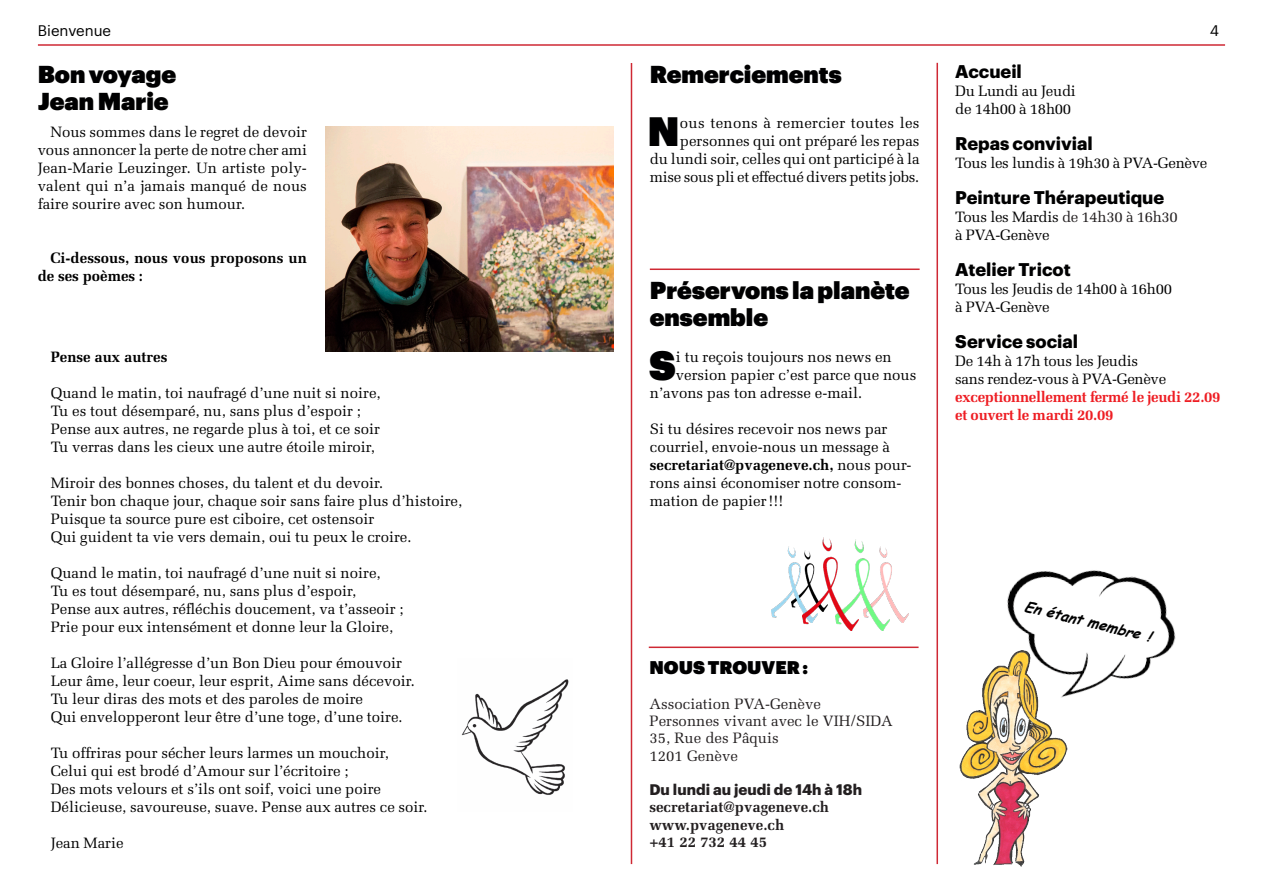
<style>
.page{position:relative;width:1263px;height:893px;background:#fff}
.page>*{position:absolute;margin:0;border:0;box-sizing:border-box;transform-origin:0 0}
.texte_non_justifié_l{font:40.2px "Graphik Super";color:#000001}
.texte_lettrine{font:40.2px "Graphik Super";color:#000001}
.petits_titres{font:24px/27px "Graphik Super";color:#000001}
.mini_titres{font:700 18px "Graphik";color:#000001}
.petits_titres-2{font:18px "Graphik Super";color:#000001}
.petits_titres-3{font:700 18px "Graphik";color:#000001}
.texte{font:15px/18px "Melior LT Pro";color:#000001;text-align:justify}
.texte_sans_retrait_n{font:15px "Melior LT Pro";letter-spacing:-.02em;color:#000001}
.texte_sans_retrait_n-2{font:15px/18px "Melior LT Pro";color:#000001}
.texte_lettrine-2{font:15px/18px "Melior LT Pro";letter-spacing:-.005em;color:#000001;text-align:right}
.texte_non_justifié_l-2{font:15px "Melior LT Pro";color:#000001}
.t1{font:15px "Melior LT Pro";color:#231f20}
.texte-2{font:700 15px/18px "Melior LT Pro";letter-spacing:.005em;color:#000001}
.texte_sans_retrait_n-3{font:700 15px/18px "Melior LT Pro";letter-spacing:-.02em;color:#ee1d23}
.t2{font:700 15px "Melior LT Pro";color:#231f20}
.t3{font:700 15px "Graphik";color:#231f20}
.rubrique{font:15px "Graphik";color:#000}
.petits_titres-4{font:italic 700 14.4px "Comic Sans MS";color:#000001}
.s1{font-weight:700}
.s2{color:#231f20}
</style>
<div class="page">
<hr style="left:38px;top:44px;width:1187px;height:2px;background:#cf2934">
<hr style="left:631px;top:63px;width:1px;height:801px;background:#cf2934">
<hr style="left:936px;top:63px;width:2px;height:801px;background:#cf2934">
<hr style="left:649px;top:647px;width:269px;height:1px;background:#cf2934">
<img style="left:1007px;top:570px;width:169px;height:126px">
<img style="left:959px;top:648px;width:109px;height:219px">
<img style="left:772px;top:547px;width:30px;height:71px">
<img style="left:890px;top:564px;width:19px;height:58px">
<img style="left:858px;top:541px;width:32px;height:89px">
<img style="left:802px;top:537px;width:56px;height:94px">
<hr style="left:650px;top:269px;width:270px;height:1px;background:#cf2934">
<img style="left:326px;top:126px;width:287px;height:225px">
<img style="left:461px;top:679px;width:108px;height:116px">
<p class="rubrique" style="left:38px;top:19px;width:75px">Bienvenue</p>
<p class="rubrique" style="left:1210px;top:19px;width:11px">4</p>
<p class="petits_titres" style="left:38px;top:58px;width:140px">Bon voyage</p>
<p class="petits_titres" style="left:38px;top:85px;width:132px">Jean Marie</p>
<p class="texte" style="left:38px;top:123px;width:271px;text-indent:13px">Nous sommes dans le regret de devoir vous annoncer la perte de notre cher ami Jean-Marie Leuzinger. Un artiste poly&shy;valent qui n’a jamais manqué de nous faire sourire avec son humour.</p>
<p class="texte-2" style="left:38px;top:249px;width:271px;text-indent:13px">Ci-dessous, nous vous proposons un de ses poèmes :</p>
<p class="texte-2" style="left:51px;top:348px;width:118px">Pense aux autres</p>
<p class="texte" style="left:51px;top:384px;width:331px">Quand le matin, toi naufragé d’une nuit si noire,</p>
<p class="texte" style="left:51px;top:402px;width:312px">Tu es tout désemparé, nu, sans plus d’espoir ;</p>
<p class="texte" style="left:51px;top:420px;width:331px">Pense aux autres, ne regarde plus à toi, et ce soir</p>
<p class="texte" style="left:51px;top:438px;width:326px">Tu verras dans les cieux une autre étoile miroir,</p>
<p class="texte" style="left:51px;top:474px;width:334px">Miroir des bonnes choses, du talent et du devoir.</p>
<p class="texte" style="left:51px;top:492px;width:413px">Tenir bon chaque jour, chaque soir sans faire plus d’histoire,</p>
<p class="texte" style="left:51px;top:510px;width:325px">Puisque ta source pure est ciboire, cet ostensoir</p>
<p class="texte" style="left:51px;top:528px;width:362px">Qui guident ta vie vers demain, oui tu peux le croire.</p>
<p class="texte" style="left:51px;top:564px;width:331px">Quand le matin, toi naufragé d’une nuit si noire,</p>
<p class="texte" style="left:51px;top:582px;width:307px">Tu es tout désemparé, nu, sans plus d’espoir,</p>
<p class="texte" style="left:51px;top:600px;width:354px">Pense aux autres, réfléchis doucement, va t’asseoir ;</p>
<p class="texte" style="left:51px;top:618px;width:344px">Prie pour eux intensément et donne leur la Gloire,</p>
<p class="texte" style="left:51px;top:654px;width:353px">La Gloire l’allégresse d’un Bon Dieu pour émouvoir</p>
<p class="texte" style="left:51px;top:672px;width:366px">Leur âme, leur coeur, leur esprit, Aime sans décevoir.</p>
<p class="texte" style="left:51px;top:690px;width:314px">Tu leur diras des mots et des paroles de moire</p>
<p class="texte" style="left:51px;top:708px;width:354px">Qui envelopperont leur être d’une toge, d’une toire.</p>
<p class="texte" style="left:51px;top:744px;width:340px">Tu offriras pour sécher leurs larmes un mouchoir,</p>
<p class="texte" style="left:51px;top:762px;width:299px">Celui qui est brodé d’Amour sur l’écritoire ;</p>
<p class="texte" style="left:51px;top:780px;width:332px">Des mots velours et s’ils ont soif, voici une poire</p>
<p class="texte" style="left:51px;top:798px;width:379px">Délicieuse, savoureuse, suave. Pense aux autres ce soir.</p>
<p class="texte" style="left:51px;top:834px;width:74px">Jean Marie</p>
<p class="petits_titres" style="left:650px;top:58px;width:193px">Remerciements</p>
<p class="texte_lettrine" style="left:647px;top:99px;width:34px">N</p>
<p class="texte_lettrine-2" style="left:650px;top:113px;width:271px">ous tenons à remercier toutes les personnes qui ont préparé les repas<br>du lundi soir, celles qui ont participé à la mise sous pli et effectué divers petits jobs.</p>
<p class="petits_titres" style="left:650px;top:274px;width:261px">Préservons la planète ensemble</p>
<p class="texte_non_justifié_l" style="left:649px;top:334px;width:28px">S</p>
<p class="texte_non_justifié_l-2" style="left:676px;top:348px;width:217px">i tu reçois toujours nos news en</p>
<p class="texte_non_justifié_l-2" style="left:676px;top:366px;width:242px">version papier c’est parce que nous</p>
<p class="texte_non_justifié_l-2" style="left:650px;top:384px;width:214px">n’avons pas ton adresse e-mail.</p>
<p class="texte_sans_retrait_n-2" style="left:650px;top:420px;width:263px">Si tu désires recevoir nos news par courriel, envoie-nous un message à <span class="s1">secretariat@pvageneve.ch,</span> nous pour&shy;rons ainsi économiser notre consom&shy;mation de papier!!!</p>
<p class="petits_titres-3" style="left:955px;top:57px;width:68px">Accueil</p>
<p class="texte_sans_retrait_n" style="left:955px;top:81px;width:122px">Du Lundi au Jeudi</p>
<p class="texte_sans_retrait_n" style="left:955px;top:99px;width:117px">de 14h00 à 18h00</p>
<p class="mini_titres" style="left:955px;top:129px;width:139px">Repas convivial</p>
<p class="texte_sans_retrait_n" style="left:955px;top:153px;width:253px">Tous les lundis à 19h30 à PVA-Genève</p>
<p class="mini_titres" style="left:955px;top:183px;width:210px">Peinture Thérapeutique</p>
<p class="texte_sans_retrait_n" style="left:955px;top:207px;width:224px">Tous les Mardis <span class="s2">de 14h30 à 16h30</span></p>
<p class="texte_sans_retrait_n" style="left:955px;top:225px;width:96px">à PVA-Genève</p>
<p class="mini_titres" style="left:955px;top:255px;width:117px">Atelier Tricot</p>
<p class="texte_sans_retrait_n" style="left:955px;top:279px;width:218px">Tous les Jeudis de 14h00 à 16h00</p>
<p class="texte_sans_retrait_n" style="left:955px;top:297px;width:96px">à PVA-Genève</p>
<p class="mini_titres" style="left:955px;top:327px;width:124px">Service social</p>
<p class="texte_sans_retrait_n" style="left:955px;top:351px;width:184px">De 14h à 17h tous les Jeudis</p>
<p class="texte_sans_retrait_n" style="left:955px;top:369px;width:212px">sans rendez-vous à PVA-Genève</p>
<p class="texte_sans_retrait_n-3" style="left:955px;top:387px;width:267px">exceptionnellement fermé le jeudi 22.09 et ouvert le mardi 20.09</p>
<p class="petits_titres-2" style="left:649px;top:654px;width:160px">NOUS TROUVER :</p>
<p class="t1" style="left:649px;top:694px;width:173px">Association PVA-Genève</p>
<p class="t1" style="left:649px;top:712px;width:245px">Personnes vivant avec le VIH/SIDA</p>
<p class="t1" style="left:649px;top:729px;width:131px">35, Rue des Pâquis</p>
<p class="t1" style="left:649px;top:746px;width:90px">1201 Genève</p>
<p class="t3" style="left:649px;top:778px;width:214px">Du lundi au jeudi de 14h à 18h</p>
<p class="t2" style="left:649px;top:798px;width:181px">secretariat@pvageneve.ch</p>
<p class="t2" style="left:649px;top:815px;width:136px">www.pvageneve.ch</p>
<p class="t2" style="left:649px;top:832px;width:119px">+41 22 732 44 45</p>
<p class="petits_titres-4" style="left:1027px;top:595px;width:131px;rotate:14deg">En étant membre !</p>
</div>
